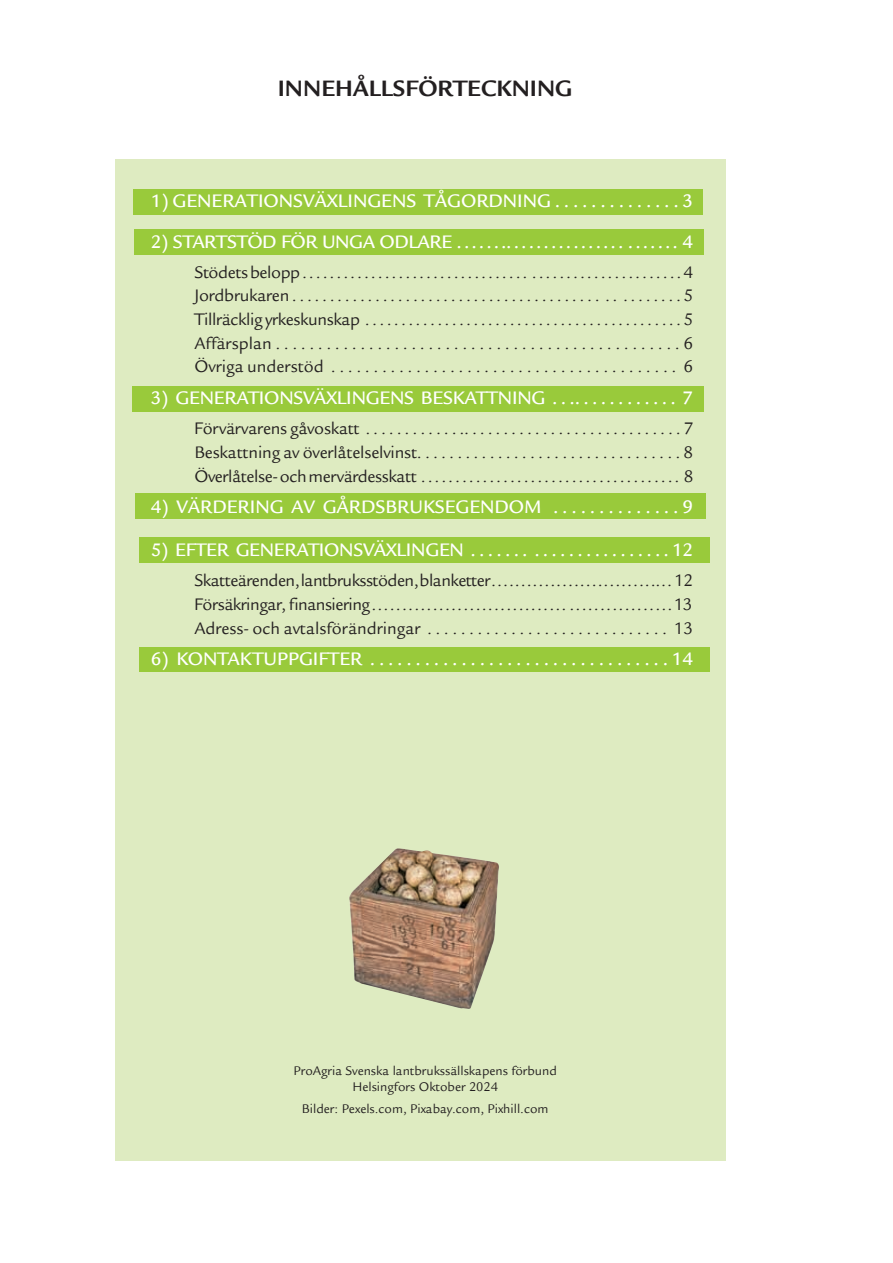
<style>
.page{position:relative;width:893px;height:1263px;background:#fff}
.page>*{position:absolute;margin:0;border:0;box-sizing:border-box;transform-origin:0 0}
.t1{font:700 24px "Legacy Sans";color:#231f20}
.t2{font:500 19.5px "Legacy Sans";letter-spacing:-.01em;color:#fff}
.t3{font:18px/23.7px "Legacy Sans";letter-spacing:-.01em;color:#231f20;text-align:justify}
.t4{font:13.5px/16.2px "Legacy Sans";color:#231f20;text-align:center}
</style>
<div class="page">
<div style="left:116px;top:159px;width:610px;height:1003px;background:#deebc1"></div>
<div style="left:134px;top:190px;width:569px;height:25px;background:#99ca3b"></div>
<div style="left:24px;top:1161px;width:843px;height:98px;background:#fff"></div>
<img style="left:349px;top:848px;width:150px;height:161px">
<div style="left:133px;top:386px;width:571px;height:26px;background:#99ca3b"></div>
<div style="left:139px;top:648px;width:570px;height:24px;background:#99ca3b"></div>
<div style="left:139px;top:537px;width:570px;height:26px;background:#99ca3b"></div>
<div style="left:134px;top:230px;width:570px;height:25px;background:#99ca3b"></div>
<div style="left:136px;top:493px;width:570px;height:26px;background:#99ca3b"></div>
<h1 class="t1" style="left:278px;top:74px;width:296px">INNEHÅLLSFÖRTECKNING</h1>
<p class="t2" style="left:151px;top:190px;width:544px">1) GENERATIONSVÄXLINGENS TÅGORDNING . . . . . . . . . . . . . . 3</p>
<p class="t2" style="left:151px;top:230px;width:544px">2) STARTSTÖD FÖR UNGA ODLARE . . . . . . .. . . . . . . . . . . . . . . . . . . . . . . 4</p>
<p class="t3" style="left:194px;top:260px;width:500px">Stödets belopp . . . . . . . . . . . . . . . . . . . . . . . . . . . . . . . . . . . . . . . . . . . . . . . . . . . . . . . 4<br>Jordbrukaren . . . . . . . . . . . . . . . . . . . . . . . . . . . . . . . . . . . . . . . . . . . . . . . . . . . 5<br>Tillräcklig yrkeskunskap . . . . . . . . . . . . . . . . . . . . . . . . . . . . . . . . . . . . . . . . . . . . 5<br>Affärsplan . . . . . . . . . . . . . . . . . . . . . . . . . . . . . . . . . . . . . . . . . . . . . . . . 6<br>Övriga understöd . . . . . . . . . . . . . . . . . . . . . . . . . . . . . . . . . . . . . . . . . 6</p>
<p class="t2" style="left:151px;top:387px;width:544px">3) GENERATIONSVÄXLINGENS BESKATTNING . . .. . . . . . . . . . . . 7</p>
<p class="t3" style="left:194px;top:417px;width:500px">Förvärvarens gåvoskatt . . . . . . . . . . . . .. . . . . . . . . . . . . . . . . . . . . . . . . . . . 7<br>Beskattning av överlåtelselvinst. . . . . . . . . . . . . . . . . . . . . . . . . . . . . . . . . 8<br>Överlåtelse- och mervärdesskatt . . . . . . . . . . . . . . . . . . . . . . . . . . . . . . . . . . . . . . 8</p>
<p class="t2" style="left:151px;top:495px;width:544px">4) VÄRDERING AV GÅRDSBRUKSEGENDOM . . . . . . . . . . . . . . 9</p>
<p class="t2" style="left:151px;top:539px;width:544px">5) EFTER GENERATIONSVÄXLINGEN . . . . . . . . . . . . . . . . . . . . . . . 12</p>
<p class="t3" style="left:194px;top:569px;width:500px">Skatteärenden, lantbruksstöden, blanketter . . . . . . . . . . . . . . . . . . . . . . . . . . . .. . . 12<br>Försäkringar, finansiering . . . . . . . . . . . . . . . . . . . . . . . . . . . . . . . . . . . . . . . . . . . . . . . . . 13<br>Adress- och avtalsförändringar . . . . . . . . . . . . . . . . . . . . . . . . . . . . . 13</p>
<p class="t2" style="left:151px;top:648px;width:544px">6) KONTAKTUPPGIFTER . . . . . . . . . . . . . . . . . . . . . . . . . . . . . . . . . 14</p>
<p class="t4" style="left:294px;top:1062px;width:265px">ProAgria Svenska lantbrukssällskapens förbund<br>Helsingfors Oktober 2024</p>
<p class="t4" style="left:302px;top:1100px;width:248px">Bilder: Pexels.com, Pixabay.com, Pixhill.com</p>
</div>
